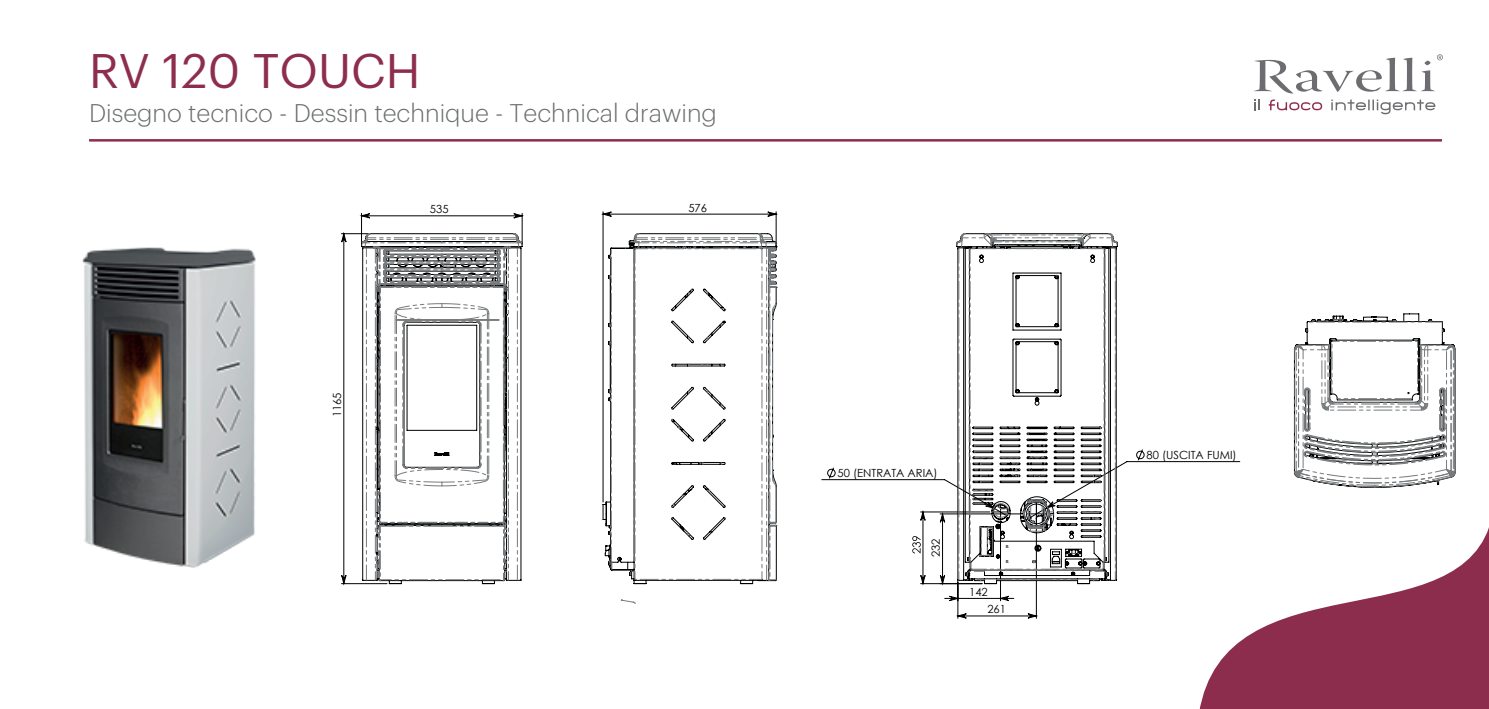
<style>
.page{position:relative;width:1489px;height:709px;background:#fff}
.page>*{position:absolute;margin:0;border:0;box-sizing:border-box;transform-origin:0 0}
.t1{font:47.5px "Graphik";color:#8e2e4e}
.t2{font:300 25px "Graphik";color:#6a6e6e}
.t3{font:11.25px/17.5px "Century Gothic";color:#000001}
</style>
<div class="page">
<svg style="left:1254px;top:54px;width:188px;height:40px"></svg>
<svg style="left:1331px;top:100px;width:104px;height:14px"></svg>
<svg style="left:1268px;top:100px;width:53px;height:10px"></svg>
<svg style="left:1254px;top:100px;width:5px;height:10px"></svg>
<hr style="left:89px;top:139px;width:1352px;height:3px;background:#8e2e4e">
<svg style="left:1199px;top:530px;width:289px;height:179px;fill:#8d2d4d"></svg>
<hr style="left:361px;top:213px;width:1px;height:31px;background:#000001">
<hr style="left:521px;top:213px;width:1px;height:31px;background:#000001">
<hr style="left:775px;top:212px;width:1px;height:32px;background:#000001">
<hr style="left:602px;top:212px;width:1px;height:290px;background:#000001">
<svg style="left:359px;top:213px;width:165px;height:9px"></svg>
<svg style="left:601px;top:211px;width:177px;height:9px"></svg>
<svg style="left:341px;top:231px;width:181px;height:355px"></svg>
<svg style="left:602px;top:233px;width:174px;height:351px"></svg>
<svg style="left:609px;top:248px;width:3px;height:322px"></svg>
<svg style="left:625px;top:227px;width:153px;height:354px"></svg>
<svg style="left:821px;top:233px;width:419px;height:386px"></svg>
<svg style="left:1293px;top:313px;width:162px;height:175px"></svg>
<svg style="left:620px;top:599px;width:16px;height:5px"></svg>
<img style="left:82px;top:231px;width:265px;height:352px">
<h1 class="t1" style="left:89px;top:35px;width:333px">RV 120 TOUCH</h1>
<h2 class="t2" style="left:89px;top:95px;width:629px">Disegno tecnico - Dessin technique - Technical drawing</h2>
<p class="t3" style="left:328px;top:417px;width:26px;rotate:-90deg">1165</p>
<p class="t3" style="left:430px;top:200px;width:20px">535</p>
<p class="t3" style="left:688px;top:199px;width:20px">576</p>
<p class="t3" style="left:837px;top:464px;width:102px">50 (ENTRATA ARIA)</p>
<p class="t3" style="left:926px;top:557px;width:20px;rotate:-90deg">232</p>
<p class="t3" style="left:987px;top:583px;width:20px;text-indent:-18px">142<br>261</p>
<p class="t3" style="left:1146px;top:446px;width:92px">80 (USCITA FUMI)</p>
</div>
